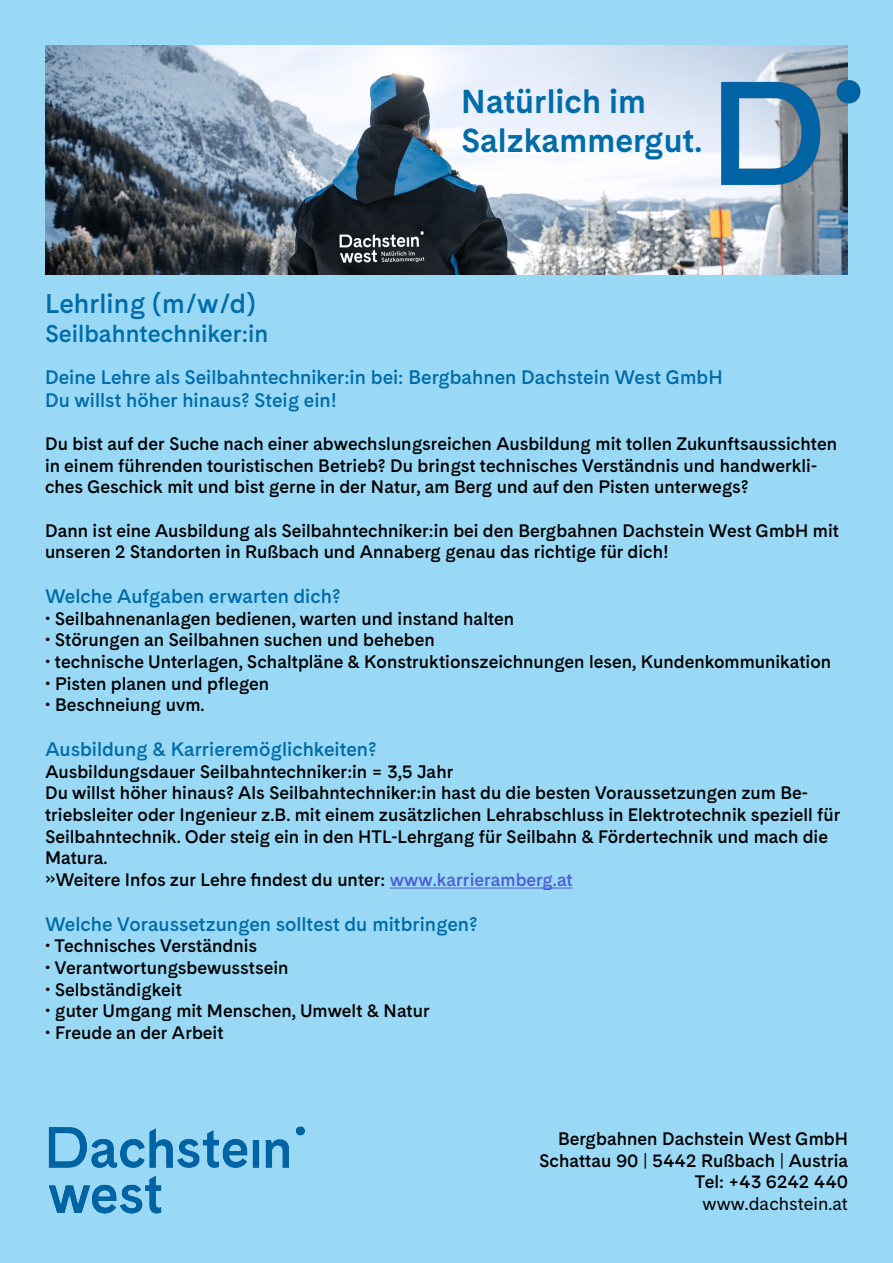
<style>
.page{position:relative;width:893px;height:1263px;background:#99d9f6}
.page>*{position:absolute;margin:0;border:0;box-sizing:border-box;transform-origin:0 0}
.t1{font:700 33px "Cadiz";color:#006ca9}
.t2{font:600 27px "Cadiz";color:#006ca9}
.t3{font:600 24px "Cadiz";color:#006ca9}
.t4{font:600 19.5px "Cadiz";color:#006ca9}
.t5{font:600 18px/21.6px "Cadiz";color:#000}
.t6{font:18px "Cadiz";color:#000}
.s1{color:#4f5cd6}
.s2{font-weight:400}
</style>
<div class="page">
<img style="left:45px;top:45px;width:803px;height:230px">
<hr style="left:390px;top:887px;width:183px;height:1px;background:#4f5cd6">
<img style="left:707px;top:45px;width:154px;height:174px">
<img style="left:48px;top:1126px;width:257px;height:88px">
<p class="t1" style="left:461px;top:77px;width:186px">Natürlich im</p>
<p class="t1" style="left:461px;top:116px;width:242px">Salzkammergut.</p>
<p class="t2" style="left:45px;top:284px;width:212px">Lehrling (m/w/d)</p>
<p class="t3" style="left:45px;top:316px;width:225px">Seilbahntechniker:in</p>
<p class="t4" style="left:45px;top:362px;width:679px">Deine Lehre als Seilbahntechniker:in bei: Bergbahnen Dachstein West GmbH</p>
<p class="t4" style="left:45px;top:386px;width:293px">Du willst höher hinaus? Steig ein!</p>
<p class="t5" style="left:45px;top:432px;width:794px">Du bist auf der Suche nach einer abwechslungsreichen Ausbildung mit tollen Zukunftsaussichten in einem führenden touristischen Betrieb? Du bringst technisches Verständnis und handwerkli&shy;ches Geschick mit und bist gerne in der Natur, am Berg und auf den Pisten unterwegs?</p>
<p class="t5" style="left:45px;top:519px;width:796px">Dann ist eine Ausbildung als Seilbahntechniker:in bei den Bergbahnen Dachstein West GmbH mit unseren 2 Standorten in Rußbach und Annaberg genau das richtige für dich!</p>
<p class="t4" style="left:45px;top:582px;width:297px">Welche Aufgaben erwarten dich?</p>
<p class="t5" style="left:45px;top:607px;width:471px">• Seilbahnenanlagen bedienen, warten und instand halten</p>
<p class="t5" style="left:45px;top:629px;width:391px">• Störungen an Seilbahnen suchen und beheben</p>
<p class="t5" style="left:45px;top:650px;width:788px">• technische Unterlagen, Schaltpläne &amp; Konstruktionszeichnungen lesen, Kundenkommunikation</p>
<p class="t5" style="left:45px;top:672px;width:226px">• Pisten planen und pflegen</p>
<p class="t5" style="left:45px;top:693px;width:161px">• Beschneiung uvm.</p>
<p class="t4" style="left:45px;top:735px;width:333px">Ausbildung &amp; Karrieremöglichkeiten?</p>
<p class="t5" style="left:45px;top:760px;width:410px">Ausbildungsdauer Seilbahntechniker:in = 3,5 Jahr</p>
<p class="t5" style="left:45px;top:782px;width:797px">Du willst höher hinaus? Als Seilbahntechniker:in hast du die besten Voraussetzungen zum Be&shy;triebsleiter oder Ingenieur z.B. mit einem zusätzlichen Lehrabschluss in Elektrotechnik speziell für Seilbahntechnik. Oder steig ein in den HTL-Lehrgang für Seilbahn &amp; Fördertechnik und mach die Matura.</p>
<p class="t5" style="left:45px;top:868px;width:529px">»Weitere Infos zur Lehre findest du unter: <span class="s1">www.karrieramberg.at</span></p>
<p class="t4" style="left:45px;top:910px;width:434px">Welche Voraussetzungen solltest du mitbringen?</p>
<p class="t5" style="left:45px;top:935px;width:214px">• Technisches Verständnis</p>
<p class="t5" style="left:45px;top:956px;width:245px">• Verantwortungsbewusstsein</p>
<p class="t5" style="left:45px;top:978px;width:138px">• Selbständigkeit</p>
<p class="t5" style="left:45px;top:999px;width:386px">• guter Umgang mit Menschen, Umwelt &amp; Natur</p>
<p class="t5" style="left:45px;top:1021px;width:180px">• Freude an der Arbeit</p>
<p class="t5" style="left:558px;top:1127px;width:291px">Bergbahnen Dachstein West GmbH</p>
<p class="t5" style="left:539px;top:1149px;width:311px">Schattau 90 <span class="s2">|</span> 5442 Rußbach <span class="s2">|</span> Austria</p>
<p class="t5" style="left:695px;top:1171px;width:155px">Tel: +43 6242 440</p>
<p class="t6" style="left:702px;top:1190px;width:147px">www.dachstein.at</p>
</div>
